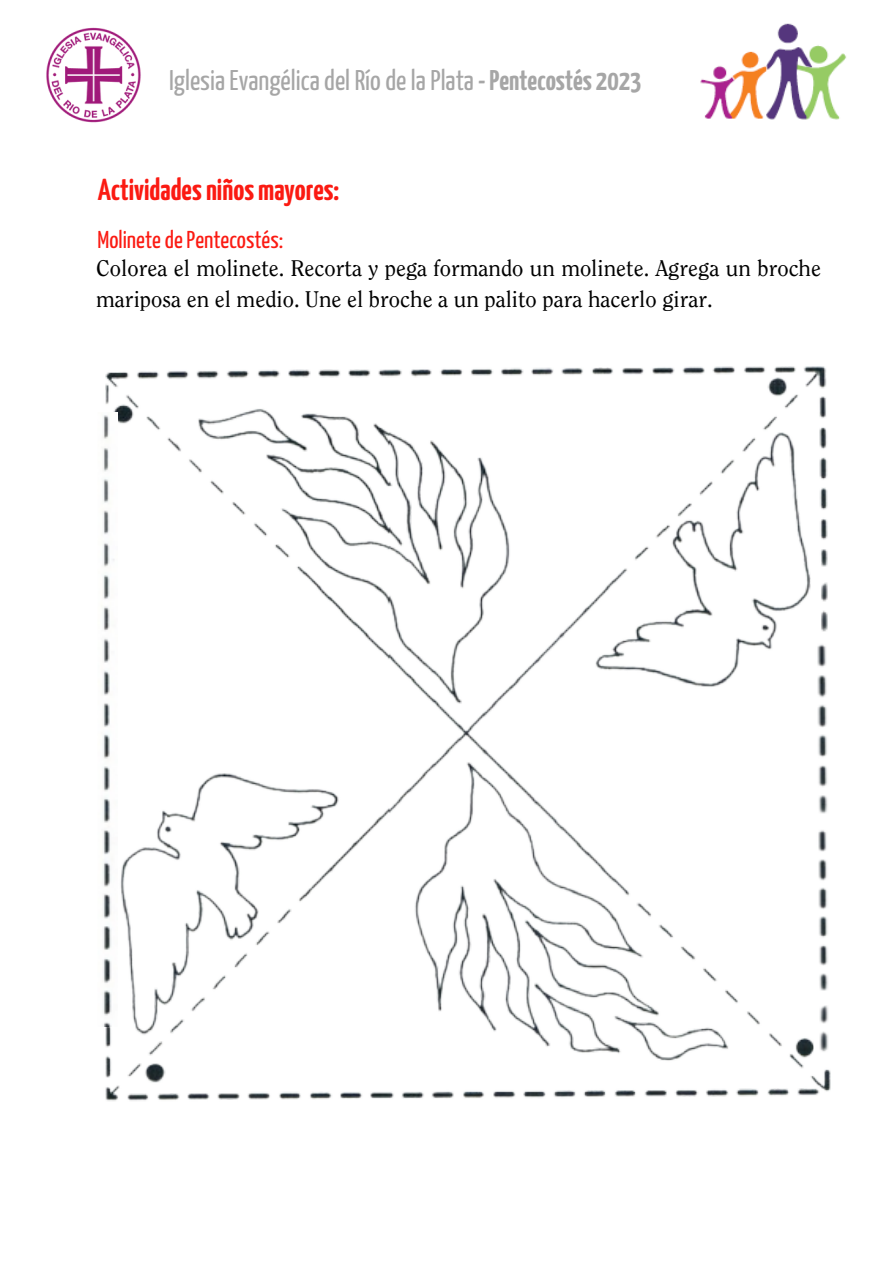
<style>
.page{position:relative;width:893px;height:1264px;background:#fff}
.page>*{position:absolute;margin:0;border:0;box-sizing:border-box;transform-origin:0 0}
.t1{font:700 30.3px "Yanone Kaffeesatz";color:#fb1a12}
.t2{font:28.35px "Yanone Kaffeesatz";color:#a6a6a6}
.t3{font:24.3px "Yanone Kaffeesatz";color:#fb1a12}
.t4{font:22.5px/31px "Clearface Std";color:#000}
.s1{font-weight:700}
</style>
<div class="page">
<img style="left:103px;top:366px;width:728px;height:735px">
<img style="left:103px;top:413px;width:14px;height:613px">
<img style="left:813px;top:641px;width:18px;height:240px">
<img style="left:814px;top:827px;width:17px;height:227px">
<img style="left:700px;top:23px;width:147px;height:97px">
<img style="left:46px;top:27px;width:95px;height:96px">
<p class="t2" style="left:169px;top:69px;width:474px">Iglesia Evangélica del Río de la Plata<span class="s1">-Pentecostés 2023</span></p>
<h1 class="t1" style="left:98px;top:177px;width:243px">Actividadesniños mayores:</h1>
<p class="t3" style="left:97px;top:230px;width:187px">Molinete de Pentecostés:</p>
<p class="t4" style="left:96px;top:255px;width:726px">Colorea el molinete. Recorta y pega formando un molinete. Agrega un broche mariposa en el medio. Une el broche a un palito para hacerlo girar.</p>
</div>
